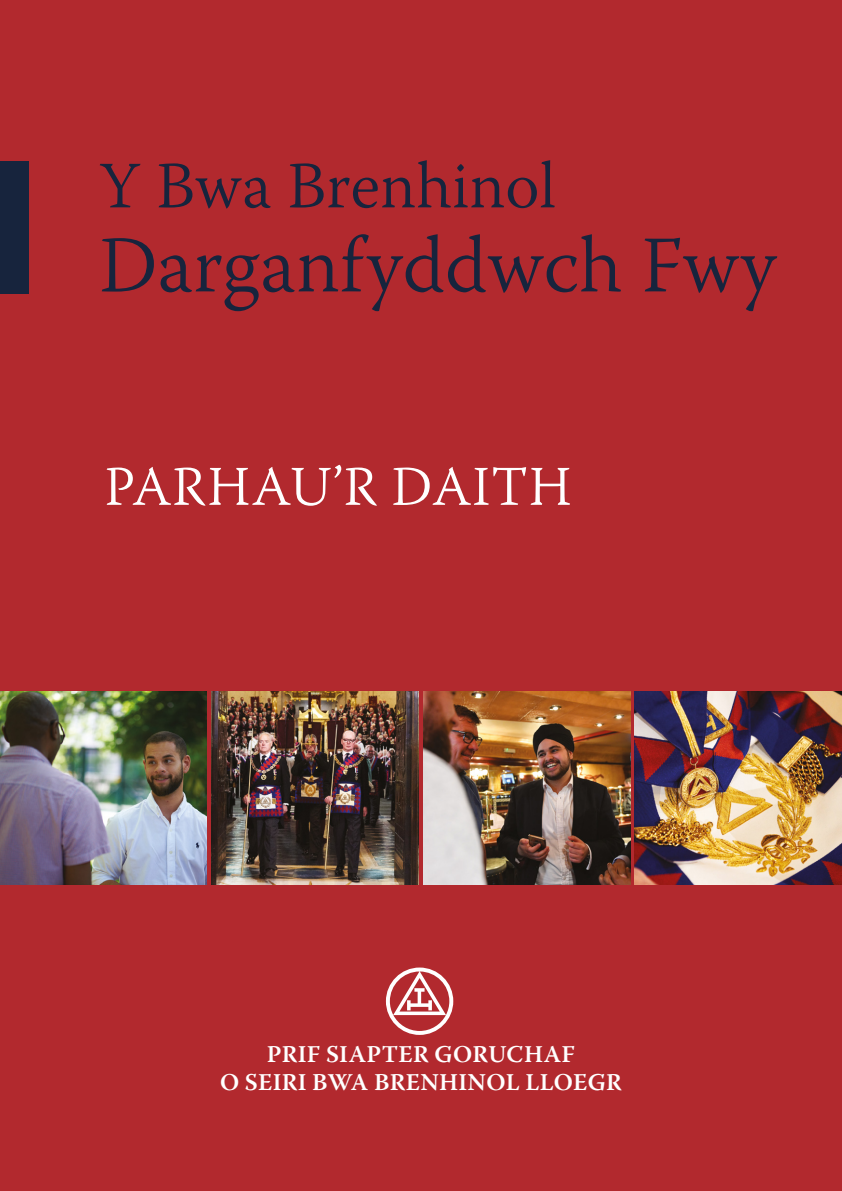
<style>
.page{position:relative;width:842px;height:1191px;background:#b2292e}
.page>*{position:absolute;margin:0;border:0;box-sizing:border-box;transform-origin:0 0}
.t1{font:300 80px "Warnock Pro";color:#17243d}
.t2{font:300 66px "Warnock Pro";color:#17243d}
.t3{font:300 56px "Warnock Pro";letter-spacing:.01em;color:#fff}
.t4{font:600 24px/28px "Warnock Pro";letter-spacing:.015em;color:#fff;text-align:center}
</style>
<div class="page">
<svg style="left:386px;top:967px;width:67px;height:68px"></svg>
<img style="left:0;top:691px;width:207px;height:193px">
<img style="left:212px;top:691px;width:207px;height:193px">
<img style="left:423px;top:691px;width:207px;height:193px">
<img style="left:635px;top:691px;width:207px;height:193px">
<div style="left:0;top:162px;width:28px;height:132px;background:#17243d"></div>
<h2 class="t2" style="left:99px;top:146px;width:458px">Y Bwa Brenhinol</h2>
<h1 class="t1" style="left:99px;top:217px;width:679px">Darganfyddwch Fwy</h1>
<h3 class="t3" style="left:104px;top:453px;width:469px">PARHAU’R DAITH</h3>
<p class="t4" style="left:220px;top:1040px;width:403px">PRIF SIAPTER GORUCHAF<br>O SEIRI BWA BRENHINOL LLOEGR</p>
</div>
